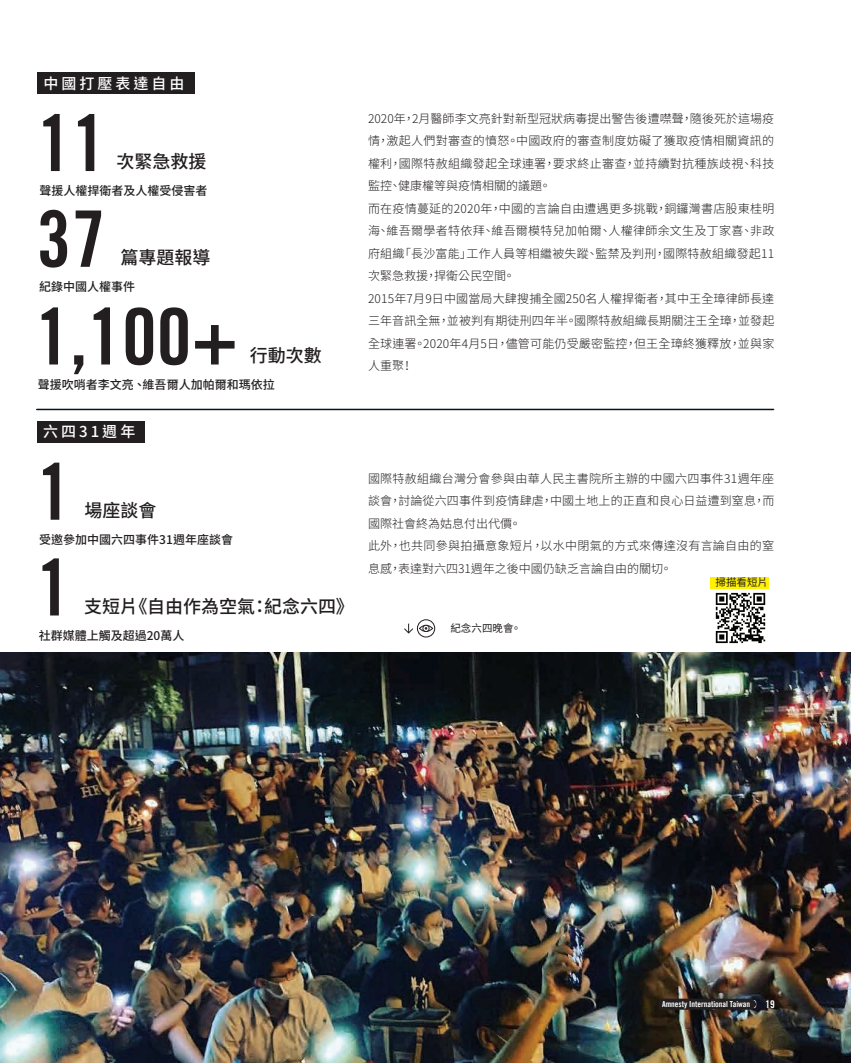
<style>
.page{position:relative;width:851px;height:1063px;background:#fff}
.page>*{position:absolute;margin:0;border:0;box-sizing:border-box;transform-origin:0 0}
.t1{font:78px "Amnesty Trade Gothic Bd Cn 20";color:#231f20}
.t2{font:500 18px "Noto Sans CJ Ktc";color:#231f20}
.t3{font:500 15px "Noto Sans CJ Ktc";letter-spacing:.2em;color:#fff}
.t4{font:300 12px/22.5px "Noto Sans CJ Ktc";letter-spacing:.015em;color:#231f20}
.t5{font:500 12px "Noto Sans CJ Ktc";color:#231f20}
.t6{font:10.5px "Amnesty Trade Gothic Cn 18";letter-spacing:.01em;color:#fff}
.t7{font:10.5px "Noto Sans CJ Ktc";color:#231f20}
.t8{font:8.25px "Amnesty Trade Gothic Bd Cn 20";color:#fff}
.s1{font-family:"Amnesty Trade Gothic Bd Cn 20"}
</style>
<div class="page">
<img style="left:0;top:652px;width:850px;height:411px">
<img style="left:710px;top:588px;width:59px;height:56px">
<svg style="left:659px;top:999px;width:97px;height:11px"></svg>
<div style="left:37px;top:72px;width:158px;height:22px;background:#231f20"></div>
<div style="left:37px;top:421px;width:107px;height:21px;background:#231f20"></div>
<div style="left:422px;top:625px;width:7px;height:7px;border:1px solid #231f20;border-radius:50%"></div>
<div style="left:419px;top:625px;width:14px;height:7px;border:1px solid #231f20;border-radius:50%"></div>
<svg style="left:404px;top:623px;width:9px;height:11px"></svg>
<div style="left:417px;top:619px;width:18px;height:18px;border:1px solid #231f20;border-radius:50%"></div>
<hr style="left:37px;top:409px;width:736px;height:1px;background:#011622">
<div style="left:710px;top:577px;width:59px;height:11px;background:#fff101"></div>
<p class="t3" style="left:43px;top:75px;width:142px">中國打壓表達自由</p>
<h1 class="t1" style="left:37px;top:96px;width:71px">11</h1>
<h2 class="t2" style="left:116px;top:152px;width:91px">次緊急救援</h2>
<p class="t5" style="left:40px;top:184px;width:169px">聲援人權捍衛者及人權受侵害者</p>
<h1 class="t1" style="left:37px;top:192px;width:71px">37</h1>
<h2 class="t2" style="left:120px;top:247px;width:91px">篇專題報導</h2>
<p class="t5" style="left:39px;top:280px;width:97px">紀錄中國人權事件</p>
<h1 class="t1" style="left:35px;top:289px;width:204px">1,100+</h1>
<h2 class="t2" style="left:250px;top:345px;width:73px">行動次數</h2>
<p class="t5" style="left:38px;top:378px;width:238px">聲援吹哨者李文亮 、維吾爾人加帕爾和瑪依拉</p>
<p class="t3" style="left:43px;top:424px;width:94px">六四31週年</p>
<h1 class="t1" style="left:37px;top:445px;width:36px">1</h1>
<h2 class="t2" style="left:84px;top:500px;width:74px">場座談會</h2>
<p class="t5" style="left:39px;top:533px;width:195px">受邀參加中國六四事件31週年座談會</p>
<h1 class="t1" style="left:36px;top:540px;width:36px">1</h1>
<h2 class="t2" style="left:84px;top:596px;width:271px">支短片《自由作為空氣：紀念六四》</h2>
<p class="t5" style="left:39px;top:629px;width:147px">社群媒體上觸及超過20萬人</p>
<p class="t4" style="left:368px;top:107px;width:408px">2020年，2月醫師李文亮針對新型冠狀病毒提出警告後遭噤聲，隨後死於這場疫情，激起人們對審查的憤怒。中國政府的審查制度妨礙了獲取疫情相關資訊的權利，國際特赦組織發起全球連署，要求終止審查，並持續對抗種族歧視、科技監控、健康權等與疫情相關的議題。<br>而在疫情蔓延的2020年，中國的言論自由遭遇更多挑戰，銅鑼灣書店股東桂明海、維吾爾學者特依拜、維吾爾模特兒加帕爾、人權律師余文生及丁家喜、非政府組織「長沙富能」工作人員等相繼被失蹤、監禁及判刑，國際特赦組織發起11次緊急救援，捍衛公民空間。<br>2015年7月9日中國當局大肆搜捕全國250名人權捍衛者，其中王全璋律師長達三年音訊全無，並被判有期徒刑四年半。國際特赦組織長期關注王全璋，並發起全球連署。2020年4月5日，儘管可能仍受嚴密監控，但王全璋終獲釋放，並與家人重聚！</p>
<p class="t4" style="left:368px;top:467px;width:408px">國際特赦組織台灣分會參與由華人民主書院所主辦的中國六四事件31週年座談會，討論從六四事件到疫情肆虐，中國土地上的正直和良心日益遭到窒息，而國際社會終為姑息付出代價。<br>此外，也共同參與拍攝意象短片，以水中閉氣的方式來傳達沒有言論自由的窒息感，表達對六四31週年之後中國仍缺乏言論自由的關切。</p>
<p class="t7" style="left:450px;top:622px;width:72px">紀念六四晚會。</p>
<p class="t7" style="left:715px;top:576px;width:54px">掃描看短片</p>
<p class="t6" style="left:702px;top:998px;width:74px">Aug–Dec 2019 <span class="s1">19</span></p>
<p class="t8" style="left:662px;top:999px;width:90px">Amnesty International Taiwan</p>
</div>
